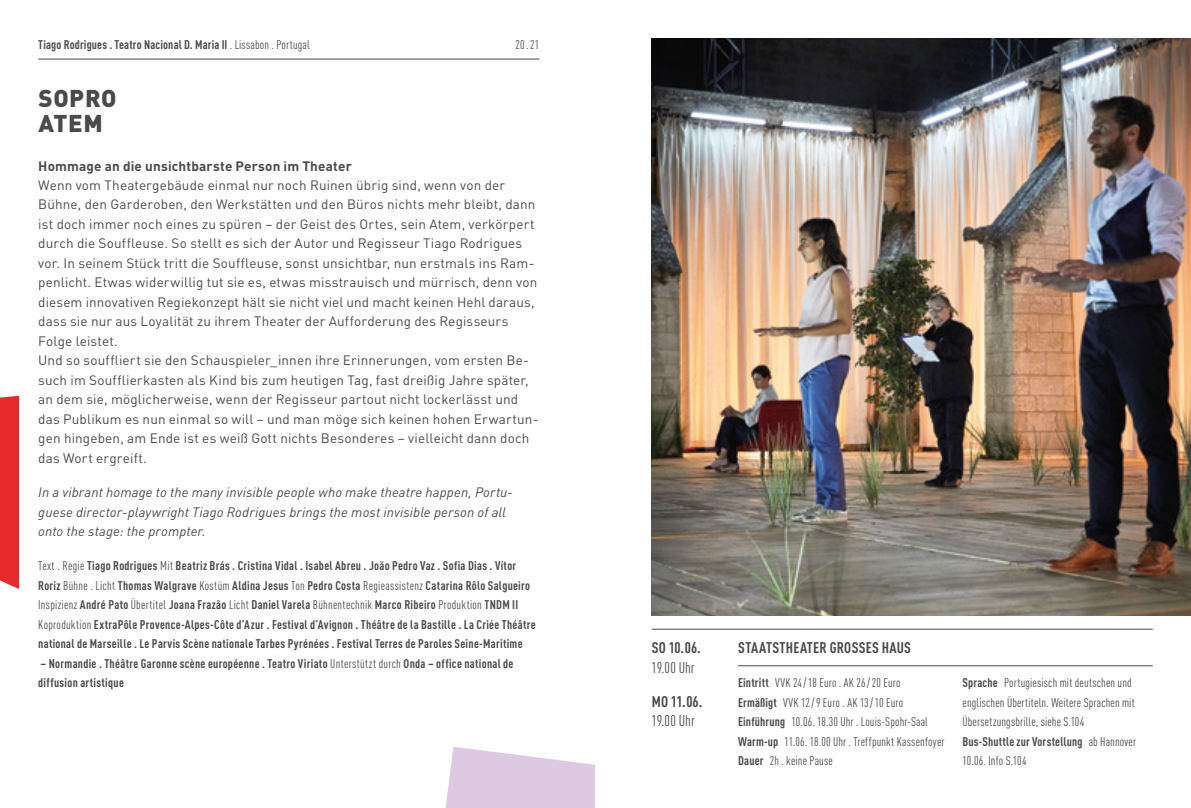
<style>
.page{position:relative;width:1191px;height:808px;background:#fff}
.page>*{position:absolute;margin:0;border:0;box-sizing:border-box;transform-origin:0 0}
.t1{font:900 24px/24.5px "DINOT";letter-spacing:.025em;color:#4a4a49}
.t2{font:700 condensed 15.3px "DINOT";letter-spacing:.015em;color:#4a4a49}
.t3{font:condensed 15.3px "DINOT";color:#4a4a49}
.t4{font:13.5px/19.5px "DINOT";letter-spacing:.01em;color:#4a4a49}
.t5{font:italic 13.5px/19.5px "DINOT";letter-spacing:.01em;color:#4a4a49}
.t6{font:700 13.5px "DINOT";letter-spacing:.015em;color:#4a4a49}
.t7{font:700 condensed 12.45px/19.5px "DINOT";letter-spacing:.025em;color:#4a4a49}
.t8{font:condensed 12.45px/19.5px "DINOT";letter-spacing:.015em;color:#4a4a49}
.s1{font-weight:400}
.s2{font-weight:700}
</style>
<div class="page">
<svg style="left:445px;top:747px;width:150px;height:61px"></svg>
<img style="left:651px;top:38px;width:540px;height:578px">
<div style="left:0;top:396px;width:19px;height:193px;background:#e62a2c"></div>
<hr style="left:38px;top:59px;width:501px;height:1px;background:#4a4a49">
<hr style="left:738px;top:665px;width:414px;height:1px;background:#4a4a49">
<hr style="left:651px;top:629px;width:501px;height:1px;background:#4a4a49">
<p class="t7" style="left:38px;top:34px;width:273px">Tiago Rodrigues . Teatro Nacional D. Maria II <span class="s1">. Lissabon . Portugal</span></p>
<p class="t8" style="left:515px;top:34px;width:25px">20.21</p>
<h1 class="t1" style="left:38px;top:85px;width:80px">SOPRO<br>ATEM</h1>
<p class="t6" style="left:38px;top:157px;width:315px">Hommage an die unsichtbarste Person im Theater</p>
<p class="t4" style="left:38px;top:175px;width:502px">Wenn vom Theatergebäude einmal nur noch Ruinen übrig sind, wenn von der Bühne, den Garderoben, den Werkstätten und den Büros nichts mehr bleibt, dann ist doch immer noch eines zu spüren – der Geist des Ortes, sein Atem, verkörpert durch die Souffleuse. So stellt es sich der Autor und Regisseur Tiago Rodrigues vor. In seinem Stück tritt die Souffleuse, sonst unsichtbar, nun erstmals ins Ram&shy;penlicht. Etwas widerwillig tut sie es, etwas misstrauisch und mürrisch, denn von diesem innovativen Regiekonzept hält sie nicht viel und macht keinen Hehl daraus, dass sie nur aus Loyalität zu ihrem Theater der Aufforderung des Regisseurs Folge leistet.<br>Und so souffliert sie den Schauspieler_innen ihre Erinnerungen, vom ersten Be&shy;such im Soufflierkasten als Kind bis zum heutigen Tag, fast dreißig Jahre später, an dem sie, möglicherweise, wenn der Regisseur partout nicht lockerlässt und das Publikum es nun einmal so will – und man möge sich keinen hohen Erwartun&shy;gen hingeben, am Ende ist es weiß Gott nichts Besonderes – vielleicht dann doch das Wort ergreift.</p>
<p class="t5" style="left:38px;top:482px;width:476px">In a vibrant homage to the many invisible people who make theatre happen, Portu&shy;guese director-playwright Tiago Rodrigues brings the most invisible person of all onto the stage: the prompter.</p>
<p class="t7" style="left:38px;top:556px;width:499px"><span class="s1">Text . Regie</span> Tiago Rodrigues <span class="s1">Mit</span> Beatriz Brás . Cristina Vidal . Isabel Abreu . João Pedro Vaz . Sofia Dias . Vítor Roriz <span class="s1">Bühne . Licht</span> Thomas Walgrave <span class="s1">Kostüm</span> Aldina Jesus <span class="s1">Ton</span> Pedro Costa <span class="s1">Regieassistenz</span> Catarina Rôlo Salgueiro <span class="s1">Inspizienz</span> André Pato <span class="s1">Übertitel</span> Joana Frazão <span class="s1">Licht</span> Daniel Varela <span class="s1">Bühnentechnik</span> Marco Ribeiro <span class="s1">Produktion</span> TNDM II <span class="s1">Koproduktion</span> ExtraPôle Provence-Alpes-Côte d’Azur . Festival d’Avignon . Théâtre de la Bastille . La Criée Théâtre national de Marseille . Le Parvis Scène nationale Tarbes Pyrénées . Festival Terres de Paroles Seine-Maritime</p>
<p class="t7" style="left:38px;top:653px;width:477px">– Normandie . Théâtre Garonne scène européenne . Teatro Viriato <span class="s1">Unterstützt durch</span> Onda – office national de diffusion artistique</p>
<p class="t2" style="left:651px;top:638px;width:51px">SO 10.06.</p>
<p class="t3" style="left:651px;top:658px;width:45px">19.00 Uhr</p>
<p class="t2" style="left:651px;top:692px;width:52px">MO 11.06.</p>
<p class="t3" style="left:651px;top:712px;width:45px">19.00 Uhr</p>
<p class="t2" style="left:738px;top:638px;width:174px">STAATSTHEATER GROSSES HAUS</p>
<p class="t8" style="left:738px;top:673px;width:208px"><span class="s2">Eintritt</span> VVK 24/18 Euro . AK 26/20 Euro<br><span class="s2">Ermäßigt</span> VVK 12/9 Euro . AK 13/10 Euro <span class="s2">Einführung</span> 10.06. 18.30 Uhr . Louis-Spohr-Saal <span class="s2">Warm-up</span> 11.06. 18.00 Uhr . Treffpunkt Kassenfoyer <span class="s2">Dauer</span> 2h . keine Pause</p>
<p class="t8" style="left:962px;top:673px;width:175px"><span class="s2">Sprache</span> Portugiesisch mit deutschen und englischen Übertiteln. Weitere Sprachen mit Übersetzungsbrille, siehe S.104<br><span class="s2">Bus-Shuttle zur Vorstellung</span> ab Hannover 10.06. Info S.104</p>
</div>
